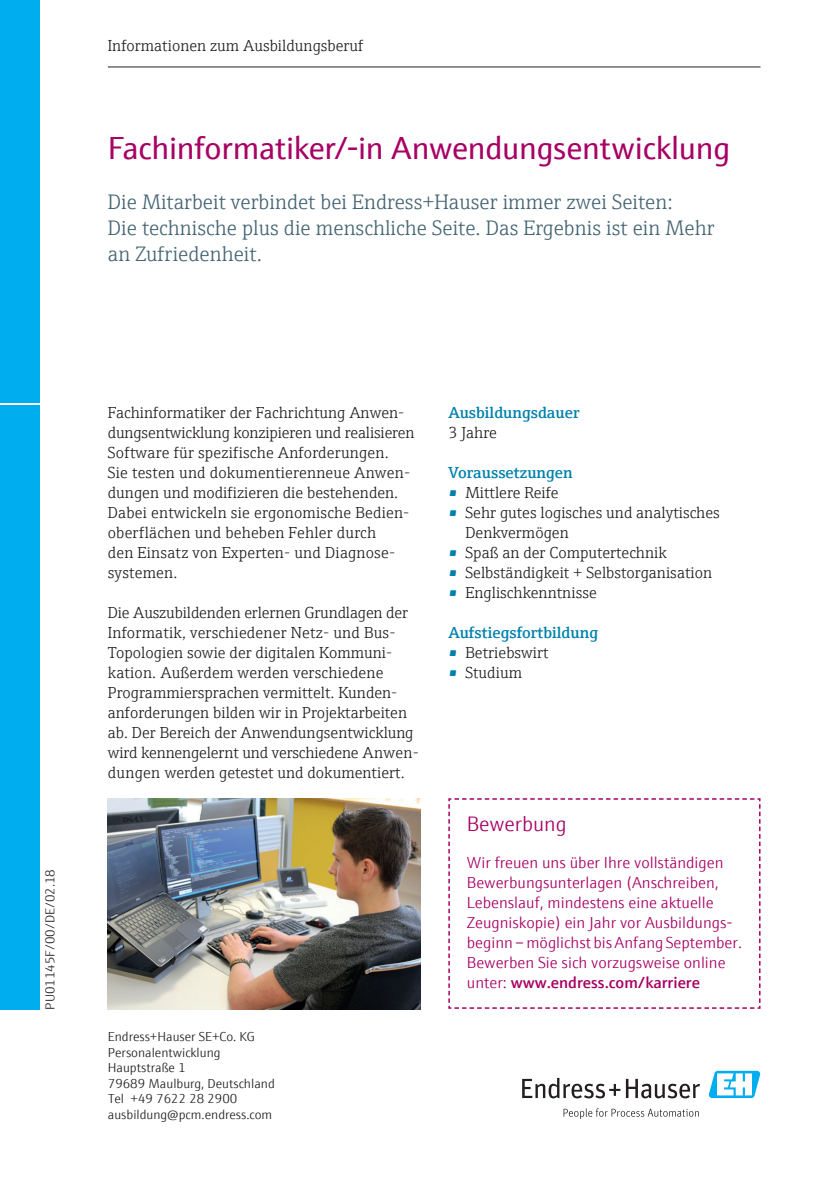
<style>
.page{position:relative;width:840px;height:1191px;background:#fff}
.page>*{position:absolute;margin:0;border:0;box-sizing:border-box;transform-origin:0 0}
.t1{font:32px "E+H Sans";letter-spacing:-.01em;color:#a70164}
.t2{font:300 21px/26px "E+H Serif";color:#446472}
.t3{font:300 21px "E+H Sans";color:#a70164}
.t4{font:300 16px/20px "E+H Serif";color:#231f20}
.t5{font:300 16px/20px "E+H Sans";color:#a70164}
.t6{font:600 16px "E+H Serif";color:#0081ad}
.t7{font:300 13px/15.6px "E+H Sans";color:#231f20}
.s1{font-family:"E+H Sans";font-weight:400;color:#0081ad}
.s2{font-weight:600}
</style>
<div class="page">
<svg style="left:522px;top:1078px;width:177px;height:20px"></svg>
<svg style="left:563px;top:1108px;width:135px;height:11px"></svg>
<svg style="left:708px;top:1070px;width:52px;height:28px"></svg>
<hr style="left:108px;top:67px;width:652px;height:1px;background:#231f20">
<div style="left:0;top:0;width:40px;height:403px;background:#00aeef"></div>
<div style="left:0;top:405px;width:40px;height:604px;background:#00aeef"></div>
<img style="left:108px;top:798px;width:312px;height:211px">
<svg style="left:448px;top:798px;width:312px;height:211px"></svg>
<p class="t4" style="left:108px;top:35px;width:257px">Informationen zum Ausbildungsberuf</p>
<h1 class="t1" style="left:108px;top:124px;width:623px">Fachinformatiker/-in Anwendungsentwicklung</h1>
<h2 class="t2" style="left:108px;top:187px;width:608px">Die Mitarbeit verbindet bei Endress+Hauser immer zwei Seiten:<br>Die technische plus die menschliche Seite. Das Ergebnis ist ein Mehr an Zufriedenheit.</h2>
<p class="t7" style="left:41px;top:1009px;width:142px;rotate:-90deg">PU01145F/00/DE/02.18</p>
<p class="t4" style="left:108px;top:402px;width:308px">Fachinformatiker der Fachrichtung Anwen&shy;dungsentwicklung konzipieren und realisieren Software für spezifische Anforderungen.<br>Sie testen und dokumentierenneue Anwen&shy;dungen und modifizieren die bestehenden.<br>Dabei entwickeln sie ergonomische Bedien-- oberflächen und beheben Fehler durch<br>den Einsatz von Experten- und Diagnose&shy;systemen.</p>
<p class="t4" style="left:108px;top:602px;width:312px">Die Auszubildenden erlernen Grundlagen der Informatik, verschiedener Netz- und Bus-Topologien sowie der digitalen Kommuni&shy;kation. Außerdem werden verschiedene Programmiersprachen vermittelt. Kunden---- anforderungen bilden wir in Projektarbeiten ab. Der Bereich der Anwendungsentwicklung wird kennengelernt und verschiedene Anwen&shy;dungen werden getestet und dokumentiert.</p>
<p class="t7" style="left:108px;top:1027px;width:168px">Endress+Hauser SE+Co. KG<br>Personalentwicklung<br>Hauptstraße 1<br>79689 Maulburg, Deutschland<br>Tel +49 7622 28 2900 ausbildung@pcm.endress.com</p>
<p class="t6" style="left:448px;top:400px;width:132px">Ausbildungsdauer</p>
<p class="t4" style="left:448px;top:422px;width:50px">3 Jahre</p>
<p class="t6" style="left:448px;top:460px;width:126px">Voraussetzungen</p>
<p class="t4" style="left:448px;top:482px;width:112px"><span class="s1">•</span> Mittlere Reife</p>
<p class="t4" style="left:465px;top:502px;width:256px;text-indent:-17px"><span class="s1">•</span> Sehr gutes logisches und analytisches<br>Denkvermögen</p>
<p class="t4" style="left:448px;top:542px;width:220px"><span class="s1">•</span> Spaß an der Computertechnik</p>
<p class="t4" style="left:448px;top:562px;width:265px"><span class="s1">•</span> Selbständigkeit + Selbstorganisation</p>
<p class="t4" style="left:448px;top:582px;width:150px"><span class="s1">•</span> Englischkenntnisse</p>
<p class="t6" style="left:448px;top:620px;width:151px">Aufstiegsfortbildung</p>
<p class="t4" style="left:448px;top:642px;width:102px"><span class="s1">•</span> Betriebswirt</p>
<p class="t4" style="left:448px;top:662px;width:75px"><span class="s1">•</span> Studium</p>
<h2 class="t3" style="left:466px;top:808px;width:101px">Bewerbung</h2>
<p class="t5" style="left:466px;top:851px;width:276px">Wir freuen uns über Ihre vollständigen Bewerbungsunterlagen (Anschreiben, Lebenslauf, mindestens eine aktuelle Zeugniskopie) ein Jahr vor Ausbildungs&shy;beginn – möglichst bis Anfang September.<br>Bewerben Sie sich vorzugsweise online unter: <span class="s2">www.endress.com/karriere</span></p>
</div>
